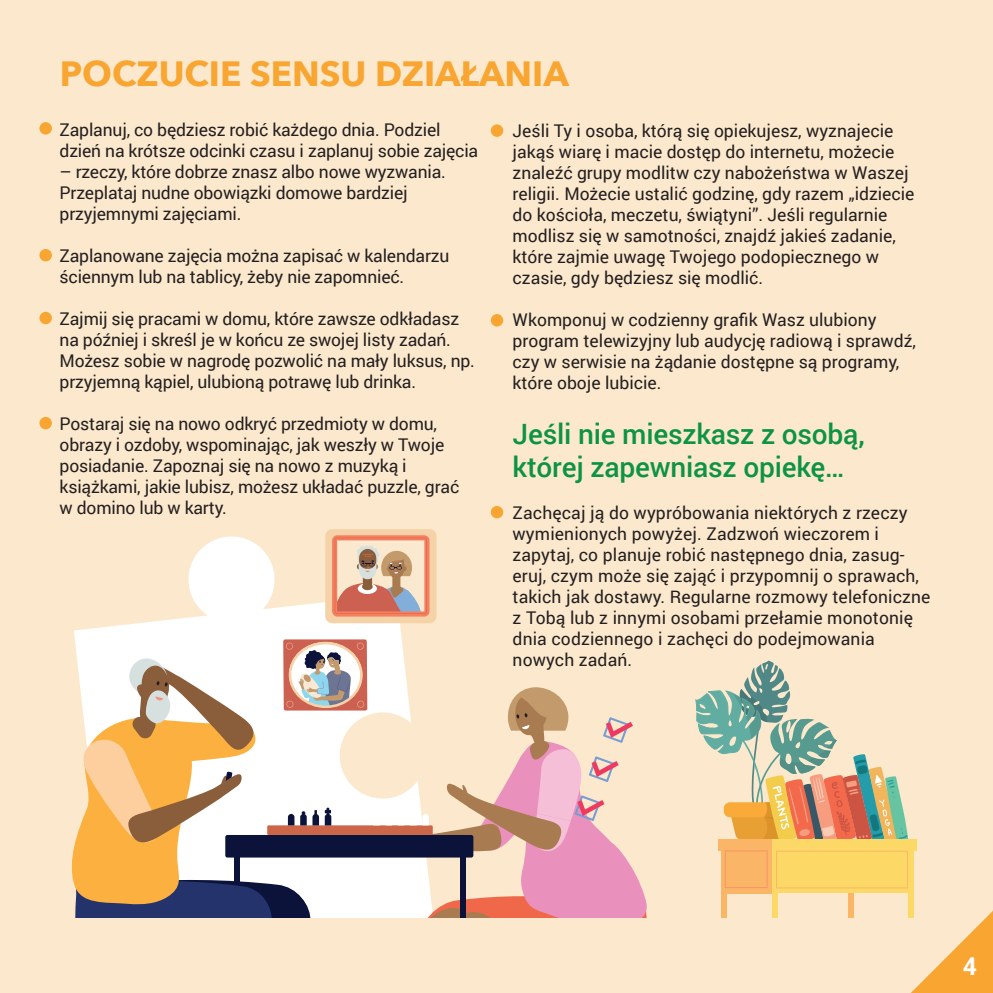
<style>
.page{position:relative;width:993px;height:993px;background:#fff}
.page>*{position:absolute;margin:0;border:0;box-sizing:border-box;transform-origin:0 0}
.t1{font:700 35px "Avenir Next";color:#f9a531}
.t2{font:500 28px/33.6px "Roboto";letter-spacing:-.005em;color:#0d9344}
.t3{font:700 24.5px "Roboto";color:#fff}
.t4{font:17.5px/21px "Roboto";color:#231f20}
</style>
<div class="page">
<div style="left:0;top:0;width:992px;height:992px;background:#fce9cd"></div>
<div style="left:39px;top:122px;width:13px;height:12px;background:#f9a531;border-radius:50%"></div>
<div style="left:39px;top:249px;width:13px;height:12px;background:#f9a531;border-radius:50%"></div>
<div style="left:39px;top:312px;width:13px;height:12px;background:#f9a531;border-radius:50%"></div>
<div style="left:39px;top:417px;width:13px;height:12px;background:#f9a531;border-radius:50%"></div>
<div style="left:490px;top:314px;width:13px;height:12px;background:#f9a531;border-radius:50%"></div>
<div style="left:490px;top:124px;width:13px;height:13px;background:#f9a531;border-radius:50%"></div>
<div style="left:490px;top:506px;width:13px;height:12px;background:#f9a531;border-radius:50%"></div>
<svg style="left:695px;top:660px;width:212px;height:178px"></svg>
<div style="left:848px;top:842px;width:6px;height:119px;background:#fbb566"></div>
<div style="left:721px;top:839px;width:5px;height:121px;background:#fbb566"></div>
<div style="left:718px;top:838px;width:53px;height:12px;background:#fbb566"></div>
<svg style="left:725px;top:850px;width:46px;height:43px"></svg>
<div style="left:771px;top:838px;width:145px;height:12px;background:#fcd966"></div>
<div style="left:771px;top:850px;width:142px;height:42px;background:linear-gradient(to right,#fbd166,#fbd166)"></div>
<div style="left:771px;top:839px;width:6px;height:121px;background:#fcd966"></div>
<div style="left:907px;top:841px;width:6px;height:120px;background:#fcd966"></div>
<svg style="left:776px;top:850px;width:131px;height:38px;background:#fbd766"></svg>
<svg style="left:725px;top:850px;width:42px;height:37px;background:#fab366"></svg>
<svg style="left:74px;top:536px;width:359px;height:382px"></svg>
<div style="left:225px;top:834px;width:248px;height:23px;background:#0b133b;border-radius:2px"></div>
<div style="left:267px;top:825px;width:165px;height:9px;background:#cb6648"></div>
<svg style="left:373px;top:686px;width:274px;height:232px"></svg>
<div style="left:283px;top:639px;width:84px;height:71px;background:#cd6151;border-radius:2px"></div>
<div style="left:325px;top:529px;width:111px;height:94px;background:#f5d2a7;border-radius:7px"></div>
<svg style="left:332px;top:535px;width:97px;height:81px;background:#dca891"></svg>
<svg style="left:71px;top:641px;width:293px;height:277px;background:#d4bfaa"></svg>
<div style="left:61px;top:918px;width:893px;height:55px;background:#fce9cd"></div>
<svg style="left:912px;top:910px;width:80px;height:82px"></svg>
<h1 class="t1" style="left:60px;top:43px;width:510px">POCZUCIE SENSU DZIAŁANIA</h1>
<p class="t4" style="left:512px;top:119px;width:403px">Jeśli Ty i osoba, którą się opiekujesz, wyznajecie jakąś wiarę i macie dostęp do internetu, możecie znaleźć grupy modlitw czy nabożeństwa w Waszej religii. Możecie ustalić godzinę, gdy razem „idziecie do kościoła, meczetu, świątyni”. Jeśli regularnie modlisz się w samotności, znajdź jakieś zadanie, które zajmie uwagę Twojego podopiecznego w czasie, gdy będziesz się modlić.</p>
<p class="t4" style="left:512px;top:308px;width:405px">Wkomponuj w codzienny grafik Wasz ulubiony program telewizyjny lub audycję radiową i sprawdź, czy w serwisie na żądanie dostępne są programy, które oboje lubicie.</p>
<h2 class="t2" style="left:512px;top:415px;width:353px">Jeśli nie mieszkasz z osobą, której zapewniasz opiekę…</h2>
<p class="t4" style="left:512px;top:501px;width:419px">Zachęcaj ją do wypróbowania niektórych z rzeczy wymienionych powyżej. Zadzwoń wieczorem i zapytaj, co planuje robić następnego dnia, zasug&shy;eruj, czym może się zająć i przypomnij o sprawach, takich jak dostawy. Regularne rozmowy telefoniczne z Tobą lub z innymi osobami przełamie monotonię dnia codziennego i zachęci do podejmowania nowych zadań.</p>
<p class="t4" style="left:60px;top:118px;width:420px">Zaplanuj, co będziesz robić każdego dnia. Podziel dzień na krótsze odcinki czasu i zaplanuj sobie zajęcia</p>
<p class="t4" style="left:60px;top:160px;width:388px">– rzeczy, które dobrze znasz albo nowe wyzwania.<br>Przeplataj nudne obowiązki domowe bardziej przyjemnymi zajęciami.</p>
<p class="t4" style="left:60px;top:244px;width:391px">Zaplanowane zajęcia można zapisać w kalendarzu ściennym lub na tablicy, żeby nie zapomnieć.</p>
<p class="t4" style="left:60px;top:307px;width:417px">Zajmij się pracami w domu, które zawsze odkładasz na później i skreśl je w końcu ze swojej listy zadań.<br>Możesz sobie w nagrodę pozwolić na mały luksus, np. przyjemną kąpiel, ulubioną potrawę lub drinka.</p>
<p class="t4" style="left:60px;top:412px;width:401px">Postaraj się na nowo odkryć przedmioty w domu, obrazy i ozdoby, wspominając, jak weszły w Twoje posiadanie. Zapoznaj się na nowo z muzyką i książkami, jakie lubisz, możesz układać puzzle, grać w domino lub w karty.</p>
<h3 class="t3" style="left:962px;top:948px;width:16px">4</h3>
</div>
